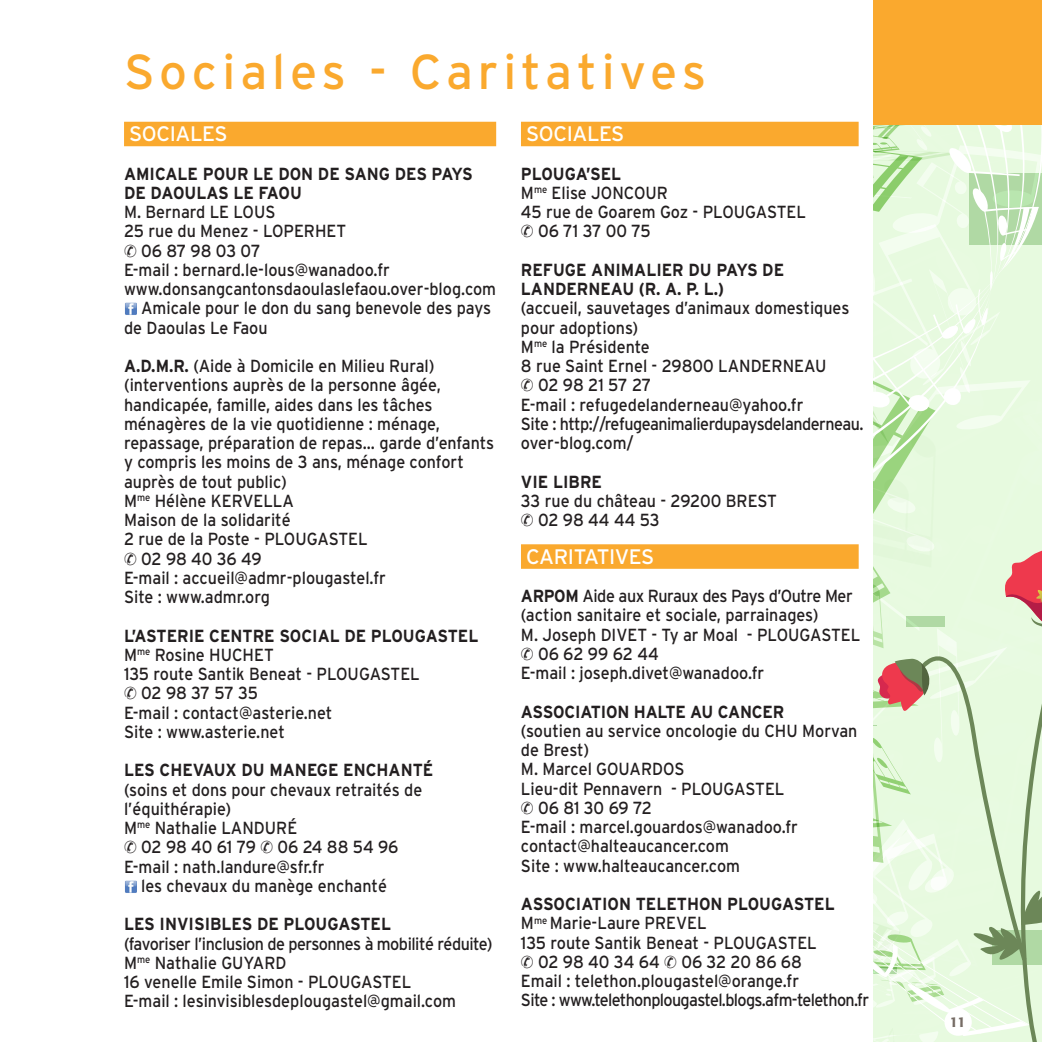
<style>
.page{position:relative;width:1042px;height:1042px;background:#fff}
.page>*{position:absolute;margin:0;border:0;box-sizing:border-box;transform-origin:0 0}
.t1{font:49px "Interstate";letter-spacing:.1em;color:#faa92e}
.t2{font:21px "Interstate";letter-spacing:-.02em;color:#fff}
.t3{font:17.5px/19.2px "Interstate";color:#231f20;scale:.92 1}
.t4{font:700 17.5px/19.2px "Interstate";color:#231f20;scale:.92 1}
.t5{font:17.5px/19.2px "Interstate";letter-spacing:-.03em;color:#231f20;scale:.92 1}
.t6{font:17.5px "Interstate";letter-spacing:-.04em;color:#231f20;scale:.92 1}
.t7{font:500 14px "Formata";color:#766c65}
.s1{font-weight:700}
</style>
<div class="page">
<svg style="left:873px;top:124px;width:169px;height:918px;background:#e0f0d5"></svg>
<div style="left:124px;top:122px;width:372px;height:24px;background:#faa92e"></div>
<svg style="left:125px;top:302px;width:12px;height:13px"></svg>
<svg style="left:125px;top:880px;width:12px;height:13px"></svg>
<div style="left:521px;top:122px;width:337px;height:24px;background:#faa92e"></div>
<div style="left:521px;top:544px;width:337px;height:25px;background:#faa92e"></div>
<div style="left:873px;top:0;width:169px;height:124px;background:#faa92e"></div>
<p class="t1" style="left:124px;top:44px;width:583px">Sociales - Caritatives</p>
<p class="t2" style="left:129px;top:122px;width:100px">SOCIALES</p>
<p class="t4" style="left:124px;top:164px;width:381px">AMICALE POUR LE DON DE SANG DES PAYS<br>DE DAOULAS LE FAOU</p>
<p class="t3" style="left:124px;top:202px;width:166px">M. Bernard LE LOUS</p>
<p class="t3" style="left:124px;top:221px;width:243px">25 rue du Menez - LOPERHET</p>
<p class="t3" style="left:141px;top:241px;width:131px">06 87 98 03 07</p>
<p class="t3" style="left:124px;top:260px;width:290px">E-mail : bernard.le-lous@wanadoo.fr</p>
<p class="t3" style="left:124px;top:279px;width:406px">www.donsangcantonsdaoulaslefaou.over-blog.com</p>
<p class="t3" style="left:124px;top:298px;width:401px;text-indent:17px">Amicale pour le don du sang benevole des pays de Daoulas Le Faou</p>
<p class="t3" style="left:124px;top:356px;width:339px"><span class="s1">A.D.M.R.</span> (Aide à Domicile en Milieu Rural)</p>
<p class="t3" style="left:124px;top:375px;width:404px">(interventions auprès de la personne âgée, handicapée, famille, aides dans les tâches ménagères de la vie quotidienne : ménage, repassage, préparation de repas... garde d’enfants y compris les moins de 3 ans, ménage confort auprès de tout public)</p>
<p class="t3" style="left:124px;top:491px;width:186px">M<sup>me</sup> Hélène KERVELLA</p>
<p class="t3" style="left:124px;top:510px;width:183px">Maison de la solidarité</p>
<p class="t3" style="left:124px;top:529px;width:266px">2 rue de la Poste - PLOUGASTEL</p>
<p class="t3" style="left:141px;top:549px;width:132px">02 98 40 36 49</p>
<p class="t3" style="left:124px;top:568px;width:286px">E-mail : accueil@admr-plougastel.fr</p>
<p class="t3" style="left:124px;top:587px;width:160px">Site : www.admr.org</p>
<p class="t4" style="left:124px;top:626px;width:387px">L’ASTERIE CENTRE SOCIAL DE PLOUGASTEL</p>
<p class="t3" style="left:124px;top:645px;width:164px">M<sup>me</sup> Rosine HUCHET</p>
<p class="t3" style="left:124px;top:664px;width:323px">135 route Santik Beneat - PLOUGASTEL</p>
<p class="t3" style="left:141px;top:683px;width:128px">02 98 37 57 35</p>
<p class="t3" style="left:124px;top:703px;width:228px">E-mail : contact@asterie.net</p>
<p class="t3" style="left:124px;top:722px;width:176px">Site : www.asterie.net</p>
<p class="t4" style="left:124px;top:760px;width:338px">LES CHEVAUX DU MANEGE ENCHANTÉ</p>
<p class="t3" style="left:124px;top:780px;width:326px">(soins et dons pour chevaux retraités de l’équithérapie)</p>
<p class="t3" style="left:124px;top:818px;width:190px">M<sup>me</sup> Nathalie LANDURÉ</p>
<p class="t3" style="left:141px;top:837px;width:281px">02 98 40 61 79 06 24 88 54 96</p>
<p class="t3" style="left:124px;top:857px;width:219px">E-mail : nath.landure@sfr.fr</p>
<p class="t3" style="left:141px;top:876px;width:269px">les chevaux du manège enchanté</p>
<p class="t4" style="left:124px;top:914px;width:292px">LES INVISIBLES DE PLOUGASTEL</p>
<p class="t5" style="left:124px;top:934px;width:402px">(favoriser l’inclusion de personnes à mobilité réduite)</p>
<p class="t3" style="left:124px;top:953px;width:178px">M<sup>me</sup> Nathalie GUYARD</p>
<p class="t3" style="left:124px;top:972px;width:314px">16 venelle Emile Simon - PLOUGASTEL</p>
<p class="t3" style="left:124px;top:991px;width:362px">E-mail : lesinvisiblesdeplougastel@gmail.com</p>
<p class="t2" style="left:526px;top:122px;width:100px">SOCIALES</p>
<p class="t4" style="left:521px;top:164px;width:110px">PLOUGA’SEL</p>
<p class="t3" style="left:521px;top:183px;width:161px">M<sup>me</sup> Elise JONCOUR</p>
<p class="t3" style="left:521px;top:202px;width:311px">45 rue de Goarem Goz - PLOUGASTEL</p>
<p class="t3" style="left:538px;top:221px;width:124px">06 71 37 00 75</p>
<p class="t4" style="left:521px;top:260px;width:287px">REFUGE ANIMALIER DU PAYS DE<br>LANDERNEAU (R. A. P. L.)</p>
<p class="t3" style="left:521px;top:298px;width:358px">(accueil, sauvetages d’animaux domestiques</p>
<p class="t3" style="left:521px;top:318px;width:129px">pour adoptions)</p>
<p class="t3" style="left:521px;top:337px;width:142px">M<sup>me</sup> la Présidente</p>
<p class="t3" style="left:521px;top:356px;width:333px">8 rue Saint Ernel - 29800 LANDERNEAU</p>
<p class="t3" style="left:538px;top:375px;width:125px">02 98 21 57 27</p>
<p class="t3" style="left:521px;top:395px;width:308px">E-mail : refugedelanderneau@yahoo.fr</p>
<p class="t5" style="left:521px;top:414px;width:374px">Site : http://refugeanimalierdupaysdelanderneau. over-blog.com/</p>
<p class="t4" style="left:521px;top:472px;width:89px">VIE LIBRE</p>
<p class="t3" style="left:521px;top:491px;width:280px">33 rue du château - 29200 BREST</p>
<p class="t3" style="left:538px;top:510px;width:134px">02 98 44 44 53</p>
<p class="t2" style="left:526px;top:544px;width:130px">CARITATIVES</p>
<p class="t3" style="left:521px;top:586px;width:362px"><span class="s1">ARPOM</span> Aide aux Ruraux des Pays d’Outre Mer (action sanitaire et sociale, parrainages)</p>
<p class="t3" style="left:521px;top:624px;width:370px">M. Joseph DIVET - Ty ar Moal - PLOUGASTEL</p>
<p class="t3" style="left:538px;top:644px;width:133px">06 62 99 62 44</p>
<p class="t3" style="left:521px;top:663px;width:266px">E-mail : joseph.divet@wanadoo.fr</p>
<p class="t4" style="left:521px;top:702px;width:288px">ASSOCIATION HALTE AU CANCER</p>
<p class="t3" style="left:521px;top:721px;width:367px">(soutien au service oncologie du CHU Morvan</p>
<p class="t3" style="left:521px;top:740px;width:76px">de Brest)</p>
<p class="t3" style="left:521px;top:759px;width:179px">M. Marcel GOUARDOS</p>
<p class="t3" style="left:521px;top:778px;width:288px">Lieu-dit Pennavern - PLOUGASTEL</p>
<p class="t3" style="left:538px;top:798px;width:125px">06 81 30 69 72</p>
<p class="t3" style="left:521px;top:817px;width:303px">E-mail : marcel.gouardos@wanadoo.fr</p>
<p class="t3" style="left:521px;top:836px;width:228px">contact@halteaucancer.com</p>
<p class="t3" style="left:521px;top:855px;width:240px">Site : www.halteaucancer.com</p>
<p class="t4" style="left:521px;top:894px;width:342px">ASSOCIATION TELETHON PLOUGASTEL</p>
<p class="t3" style="left:521px;top:913px;width:203px">M<sup>me</sup> Marie-Laure PREVEL</p>
<p class="t3" style="left:521px;top:932px;width:323px">135 route Santik Beneat - PLOUGASTEL</p>
<p class="t3" style="left:538px;top:952px;width:288px">02 98 40 34 64 06 32 20 86 68</p>
<p class="t3" style="left:521px;top:971px;width:304px">Email : telethon.plougastel@orange.fr</p>
<p class="t6" style="left:521px;top:990px;width:380px">Site : www.telethonplougastel.blogs.afm-telethon.fr</p>
<p class="t7" style="left:950px;top:1013px;width:17px">11</p>
</div>
